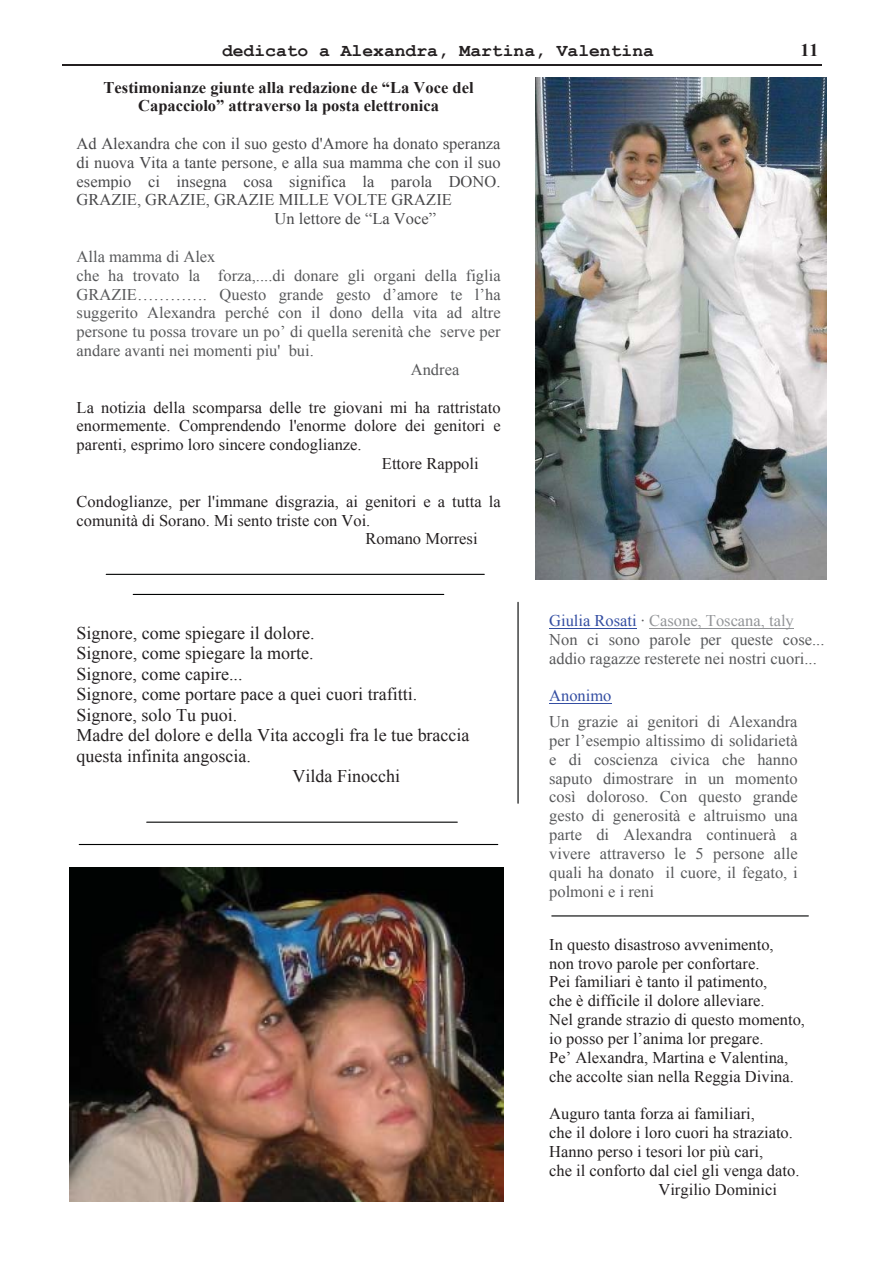
<style>
.page{position:relative;width:893px;height:1263px;background:#fff}
.page>*{position:absolute;margin:0;border:0;box-sizing:border-box;transform-origin:0 0}
.t1{font:17.85px "Times New Roman";color:#231f20}
.t2{font:700 17.85px "Courier New";color:#231f20}
.t3{font:700 17.85px "Times New Roman";color:#231f20}
.t4{font:16.35px/18.9px "Times New Roman";color:#231f20}
.t5{font:16.35px/18.9px "Times New Roman";color:#58595b;text-align:justify}
.t6{font:16.35px "Times New Roman";color:#48484a}
.t7{font:700 16.35px/18.9px "Times New Roman";color:#231f20;text-align:center}
.t8{font:16.35px "Times New Roman";color:#344ea2}
.s1{color:#344ea2}
.s2{color:#939598}
</style>
<div class="page">
<hr style="left:62px;top:64px;width:760px;height:1px;background:#231f20">
<img style="left:536px;top:77px;width:291px;height:503px">
<img style="left:70px;top:868px;width:433px;height:334px">
<hr style="left:517px;top:602px;width:2px;height:201px;background:#010202">
<hr style="left:79px;top:844px;width:419px;height:1px;background:#010202">
<hr style="left:549px;top:703px;width:62px;height:1px;background:#344ea2">
<hr style="left:549px;top:628px;width:88px;height:1px;background:#344ea2">
<hr style="left:649px;top:628px;width:145px;height:1px;background:#939598">
<hr style="left:106px;top:574px;width:378px;height:1px;background:#010202">
<hr style="left:133px;top:594px;width:311px;height:1px;background:#010202">
<hr style="left:147px;top:822px;width:310px;height:1px;background:#010202">
<hr style="left:552px;top:915px;width:256px;height:2px;background:#010202">
<p class="t2" style="left:222px;top:41px;width:433px">dedicato a Alexandra, Martina, Valentina</p>
<p class="t3" style="left:800px;top:40px;width:19px">11</p>
<p class="t7" style="left:104px;top:78px;width:371px">Testimonianze giunte alla redazione de “La Voce del<br>Capacciolo” attraverso la posta elettronica</p>
<p class="t6" style="left:77px;top:134px;width:425px">Ad Alexandra che con il suo gesto d'Amore ha donato speranza</p>
<p class="t6" style="left:77px;top:153px;width:426px">di nuova Vita a tante persone, e alla sua mamma che con il suo</p>
<p class="t6" style="left:77px;top:172px;width:425px">esempio ci insegna cosa significa la parola DONO.</p>
<p class="t6" style="left:77px;top:191px;width:377px">GRAZIE, GRAZIE, GRAZIE MILLE VOLTE GRAZIE</p>
<p class="t6" style="left:275px;top:210px;width:163px">Un lettore de “La Voce”</p>
<p class="t5" style="left:77px;top:247px;width:140px">Alla mamma di Alex</p>
<p class="t5" style="left:77px;top:266px;width:426px">che ha trovato la forza,....di donare gli organi della figlia</p>
<p class="t5" style="left:77px;top:285px;width:425px">GRAZIE…………. Questo grande gesto d’amore te l’ha</p>
<p class="t5" style="left:77px;top:303px;width:426px">suggerito Alexandra perché con il dono della vita ad altre</p>
<p class="t5" style="left:77px;top:322px;width:426px">persone tu possa trovare un po’ di quella serenità che serve per</p>
<p class="t5" style="left:77px;top:341px;width:239px">andare avanti nei momenti piu' bui.</p>
<p class="t5" style="left:411px;top:360px;width:50px">Andrea</p>
<p class="t4" style="left:77px;top:398px;width:426px">La notizia della scomparsa delle tre giovani mi ha rattristato</p>
<p class="t4" style="left:77px;top:416px;width:426px">enormemente. Comprendendo l'enorme dolore dei genitori e</p>
<p class="t4" style="left:77px;top:435px;width:287px">parenti, esprimo loro sincere condoglianze.</p>
<p class="t4" style="left:382px;top:454px;width:98px">Ettore Rappoli</p>
<p class="t4" style="left:77px;top:492px;width:425px">Condoglianze, per l'immane disgrazia, ai genitori e a tutta la</p>
<p class="t4" style="left:77px;top:511px;width:295px">comunità di Sorano. Mi sento triste con Voi.</p>
<p class="t4" style="left:365px;top:529px;width:114px">Romano Morresi</p>
<p class="t1" style="left:77px;top:623px;width:240px">Signore, come spiegare il dolore.</p>
<p class="t1" style="left:77px;top:643px;width:238px">Signore, come spiegare la morte.</p>
<p class="t1" style="left:77px;top:664px;width:167px">Signore, come capire...</p>
<p class="t1" style="left:77px;top:684px;width:342px">Signore, come portare pace a quei cuori trafitti.</p>
<p class="t1" style="left:77px;top:705px;width:162px">Signore, solo Tu puoi.</p>
<p class="t1" style="left:77px;top:725px;width:394px">Madre del dolore e della Vita accogli fra le tue braccia</p>
<p class="t1" style="left:77px;top:746px;width:176px">questa infinita angoscia.</p>
<p class="t1" style="left:293px;top:766px;width:109px">Vilda Finocchi</p>
<p class="t5" style="left:549px;top:611px;width:277px;text-align:left"><span class="s1">Giulia Rosati</span> · <span class="s2">Casone, Toscana, taly<br></span>Non ci sono parole per queste cose... addio ragazze resterete nei nostri cuori...</p>
<p class="t8" style="left:549px;top:686px;width:64px">Anonimo</p>
<p class="t5" style="left:549px;top:712px;width:250px">Un grazie ai genitori di Alexandra per l’esempio altissimo di solidarietà e di coscienza civica che hanno saputo dimostrare in un momento così doloroso. Con questo grande gesto di generosità e altruismo una parte di Alexandra continuerà a vivere attraverso le 5 persone alle quali ha donato il cuore, il fegato, i polmoni e i reni</p>
<p class="t4" style="left:549px;top:935px;width:257px">In questo disastroso avvenimento,<br>non trovo parole per confortare.<br>Pei familiari è tanto il patimento,<br>che è difficile il dolore alleviare.<br>Nel grande strazio di questo momento, io posso per l’anima lor pregare.<br>Pe’ Alexandra, Martina e Valentina, che accolte sian nella Reggia Divina.</p>
<p class="t4" style="left:549px;top:1104px;width:207px">Auguro tanta forza ai familiari,</p>
<p class="t4" style="left:549px;top:1123px;width:245px">che il dolore i loro cuori ha straziato.</p>
<p class="t4" style="left:549px;top:1142px;width:216px">Hanno perso i tesori lor più cari,</p>
<p class="t4" style="left:549px;top:1161px;width:252px">che il conforto dal ciel gli venga dato.</p>
<p class="t4" style="left:658px;top:1180px;width:120px">Virgilio Dominici</p>
</div>
